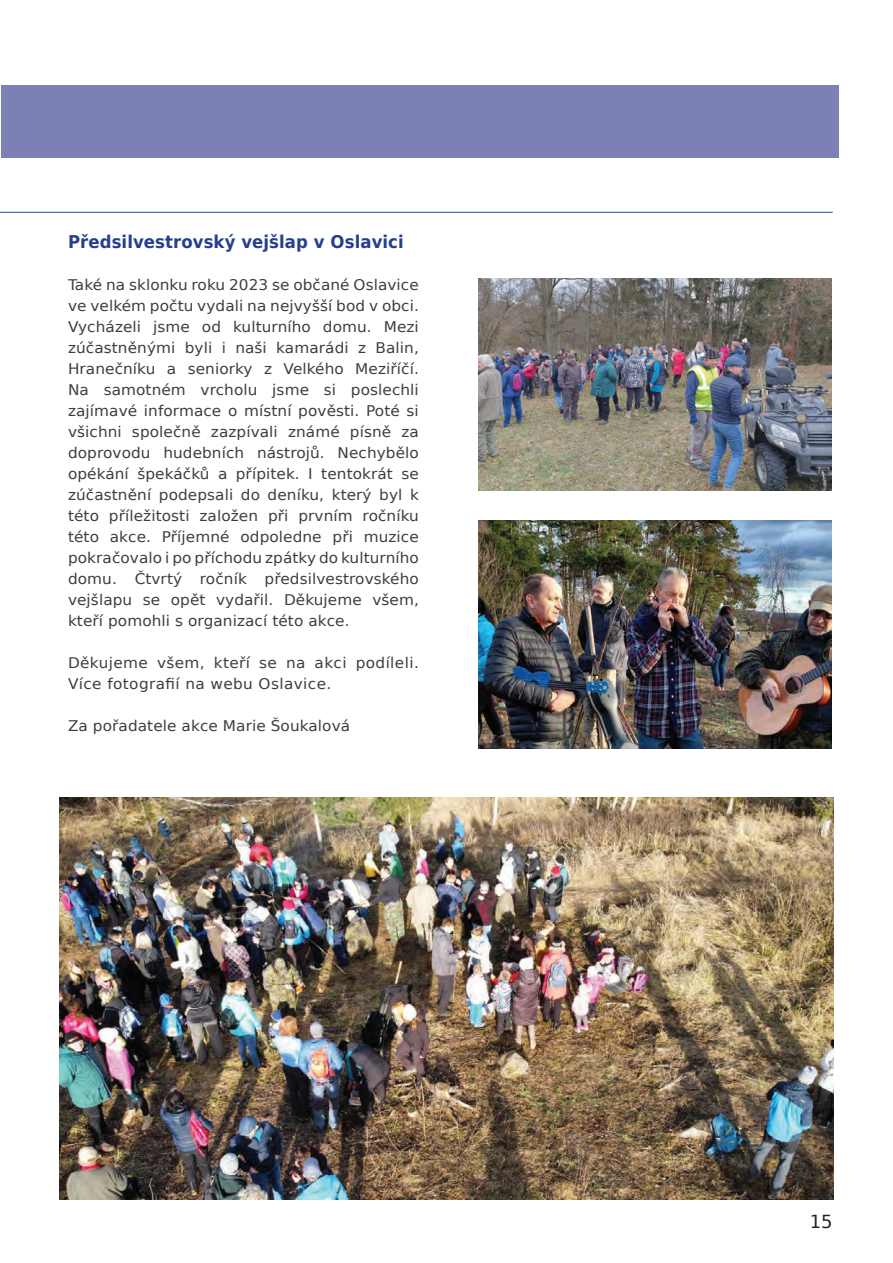
<style>
.page{position:relative;width:893px;height:1263px;background:#fff}
.page>*{position:absolute;margin:0;border:0;box-sizing:border-box;transform-origin:0 0}
.t1{font:18px "DejaVu Sans";color:#231f20}
.t2{font:700 17.7px "DejaVu Sans Condensed";letter-spacing:.005em;color:#253f8e;scale:1.04 1}
.t3{font:14.7px/21px "DejaVu Sans";letter-spacing:.005em;color:#3e3e3f;text-align:justify;scale:1.04 1}
.t4{font:14.7px/21px "DejaVu Sans";letter-spacing:.025em;color:#3e3e3f;scale:1.04 1}
</style>
<div class="page">
<div style="left:1px;top:85px;width:838px;height:72px;background:#7d80b5"></div>
<hr style="left:0;top:212px;width:833px;height:1px;background:#0c539e">
<img style="left:60px;top:797px;width:773px;height:402px">
<img style="left:478px;top:279px;width:354px;height:212px">
<img style="left:478px;top:520px;width:353px;height:229px">
<p class="t2" style="left:68px;top:227px;width:324px">Předsilvestrovský vejšlap v Oslavici</p>
<p class="t3" style="left:68px;top:274px;width:339px">Také na sklonku roku 2023 se občané Oslavice ve velkém počtu vydali na nejvyšší bod v obci.<br>Vycházeli jsme od kulturního domu. Mezi zúčastněnými byli i naši kamarádi z Balin, Hranečníku a seniorky z Velkého Meziříčí.<br>Na samotném vrcholu jsme si poslechli zajímavé informace o místní pověsti. Poté si všichni společně zazpívali známé písně za doprovodu hudebních nástrojů. Nechybělo opékání špekáčků a přípitek. I tentokrát se zúčastnění podepsali do deníku, který byl k této příležitosti založen při prvním ročníku této akce. Příjemné odpoledne při muzice pokračovalo i po příchodu zpátky do kulturního domu. Čtvrtý ročník předsilvestrovského vejšlapu se opět vydařil. Děkujeme všem, kteří pomohli s organizací této akce.</p>
<p class="t4" style="left:68px;top:652px;width:339px">Děkujeme všem, kteří se na akci podíleli.<br>Více fotografií na webu Oslavice.</p>
<p class="t3" style="left:68px;top:715px;width:273px">Za pořadatele akce Marie Šoukalová</p>
<p class="t1" style="left:810px;top:1207px;width:24px">15</p>
</div>
